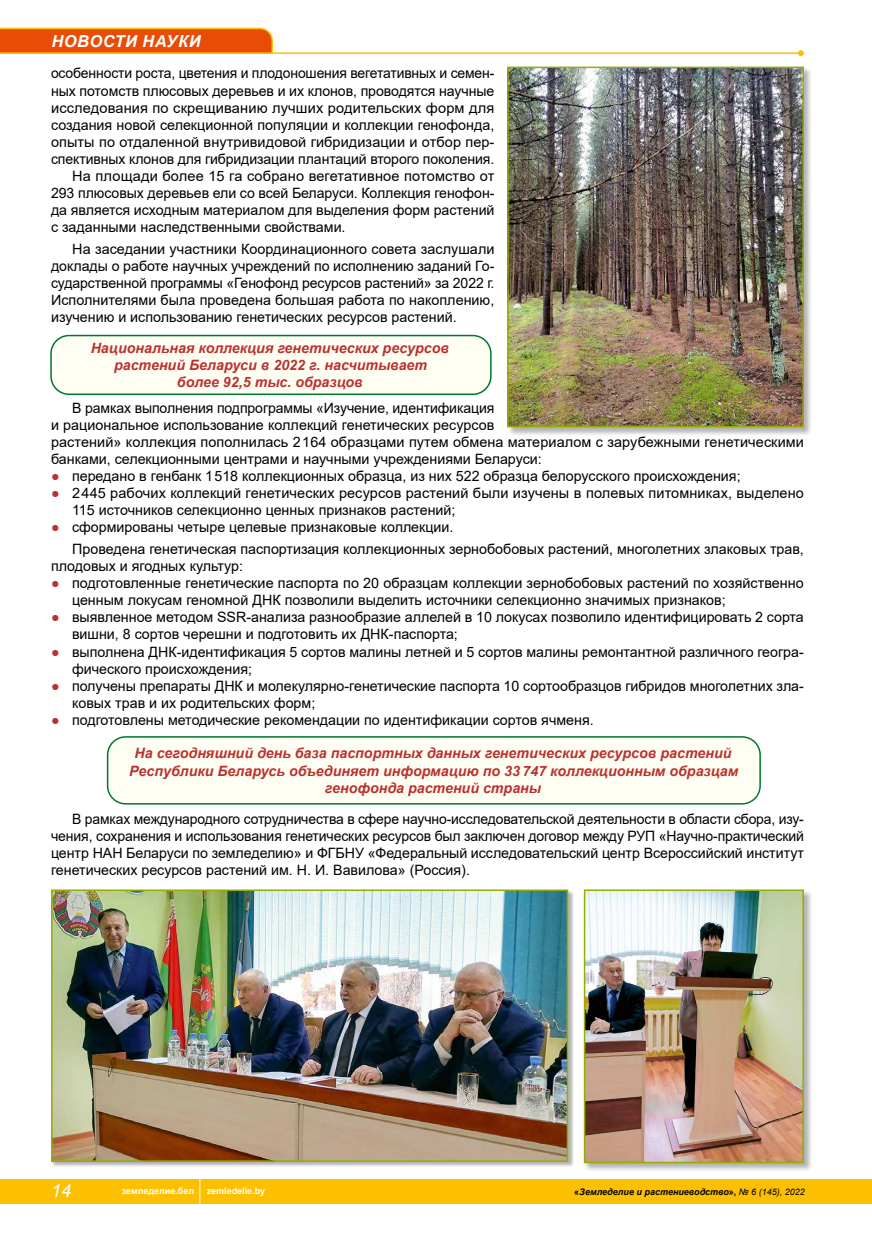
<style>
.page{position:relative;width:872px;height:1234px;background:#fff}
.page>*{position:absolute;margin:0;border:0;box-sizing:border-box;transform-origin:0 0}
.t1{font:italic 18px "Arial";color:#fff}
.t2{font:italic 700 16.5px "Arial";letter-spacing:.035em;color:#fff}
.t3{font:14.25px/17.1px "Arial";color:#000}
.t4{font:italic 700 14.25px/17.1px "Arial";color:#bb312f;text-align:center}
.t5{font:italic 700 9px "Arial";color:#000}
.t6{font:700 9px "Arial";color:#fff}
.s1{color:#bb312f}
.s2{font-style:normal}
.s3{font-weight:400}
</style>
<div class="page">
<div style="left:0;top:1178px;width:872px;height:25px;background:#fcc000"></div>
<hr style="left:0;top:52px;width:801px;height:2px;background:#fcc000">
<svg style="left:798px;top:50px;width:6px;height:6px"></svg>
<svg style="left:199px;top:1178px;width:1px;height:25px"></svg>
<svg style="left:0;top:27px;width:274px;height:27px;background:#eb5f0d"></svg>
<div style="left:507px;top:66px;width:305px;height:370px;background:#000;opacity:.3"></div>
<img style="left:510px;top:70px;width:291px;height:354px">
<div style="left:507px;top:67px;width:297px;height:360px;border:2px solid #94ad03"></div>
<div style="left:51px;top:889px;width:523px;height:278px;background:#000;opacity:.3"></div>
<img style="left:54px;top:892px;width:511px;height:266px">
<div style="left:51px;top:889px;width:517px;height:272px;border:2px solid #94ad03"></div>
<div style="left:583px;top:888px;width:230px;height:283px;background:#000;opacity:.3"></div>
<img style="left:587px;top:892px;width:214px;height:267px">
<div style="left:584px;top:889px;width:220px;height:273px;border:2px solid #94ad03"></div>
<div style="left:51px;top:335px;width:440px;height:59px;background:#fffef3;border-radius:18px"></div>
<div style="left:50px;top:335px;width:441px;height:60px;border:2px solid #00762f;border-radius:18px"></div>
<div style="left:108px;top:736px;width:652px;height:67px;background:#fffef3;border-radius:18px"></div>
<div style="left:107px;top:736px;width:654px;height:68px;border:2px solid #00762f;border-radius:18px"></div>
<p class="t2" style="left:51px;top:30px;width:151px">НОВОСТИ НАУКИ</p>
<p class="t3" style="left:51px;top:65px;width:445px">особенности роста, цветения и плодоношения вегетативных и семен-</p>
<p class="t3" style="left:51px;top:82px;width:445px">ных потомств плюсовых деревьев и их клонов, проводятся научные</p>
<p class="t3" style="left:51px;top:99px;width:445px">исследования по скрещиванию лучших родительских форм для</p>
<p class="t3" style="left:51px;top:116px;width:445px">создания новой селекционной популяции и коллекции генофонда,</p>
<p class="t3" style="left:51px;top:133px;width:445px">опыты по отдаленной внутривидовой гибридизации и отбор пер-</p>
<p class="t3" style="left:51px;top:150px;width:445px">спективных клонов для гибридизации плантаций второго поколения.</p>
<p class="t3" style="left:72px;top:167px;width:423px">На площади более 15 га собрано вегетативное потомство от</p>
<p class="t3" style="left:51px;top:184px;width:445px">293 плюсовых деревьев ели со всей Беларуси. Коллекция генофон-</p>
<p class="t3" style="left:51px;top:202px;width:445px">да является исходным материалом для выделения форм растений</p>
<p class="t3" style="left:51px;top:219px;width:296px">с заданными наследственными свойствами.</p>
<p class="t3" style="left:51px;top:240px;width:445px;text-align:justify;text-indent:21px">На заседании участники Координационного совета заслушали доклады о работе научных учреждений по исполнению заданий Го&shy;сударственной программы «Генофонд ресурсов растений» за 2022 г.<br>Исполнителями была проведена большая работа по накоплению, изучению и использованию генетических ресурсов растений.</p>
<p class="t4" style="left:91px;top:340px;width:360px">Национальная коллекция генетических ресурсов растений Беларуси в 2022 г. насчитывает более 92,5 тыс. образцов</p>
<p class="t3" style="left:51px;top:399px;width:754px;text-indent:21px">В рамках выполнения подпрограммы «Изучение, идентификация<br>и рациональное использование коллекций генетических ресурсов<br>растений» коллекция пополнилась 2 164 образцами путем обмена материалом с зарубежными генетическими банками, селекционными центрами и научными учреждениями Беларуси:</p>
<p class="t3" style="left:51px;top:467px;width:691px"><span class="s1">●</span> передано в генбанк 1 518 коллекционных образца, из них 522 образца белорусского происхождения;</p>
<p class="t3" style="left:72px;top:484px;width:733px;text-indent:-21px"><span class="s1">●</span> 2 445 рабочих коллекций генетических ресурсов растений были изучены в полевых питомниках, выделено<br>115 источников селекционно ценных признаков растений;</p>
<p class="t3" style="left:72px;top:516px;width:733px;line-height:21.3px;text-indent:-21px"><span class="s1">●</span> сформированы четыре целевые признаковые коллекции.<br>Проведена генетическая паспортизация коллекционных зернобобовых растений, многолетних злаковых трав,</p>
<p class="t3" style="left:51px;top:557px;width:193px">плодовых и ягодных культур:</p>
<p class="t3" style="left:72px;top:574px;width:733px;text-indent:-21px"><span class="s1">●</span> подготовленные генетические паспорта по 20 образцам коллекции зернобобовых растений по хозяйственно ценным локусам геномной ДНК позволили выделить источники селекционно значимых признаков;</p>
<p class="t3" style="left:72px;top:608px;width:733px;text-indent:-21px"><span class="s1">●</span> выявленное методом SSR‑анализа разнообразие аллелей в 10 локусах позволило идентифицировать 2 сорта вишни, 8 сортов черешни и подготовить их ДНК‑паспорта;</p>
<p class="t3" style="left:72px;top:642px;width:733px;text-indent:-21px"><span class="s1">●</span> выполнена ДНК‑идентификация 5 сортов малины летней и 5 сортов малины ремонтантной различного геогра&shy;фического происхождения;</p>
<p class="t3" style="left:72px;top:677px;width:733px;text-indent:-21px"><span class="s1">●</span> получены препараты ДНК и молекулярно-генетические паспорта 10 сортообразцов гибридов многолетних зла&shy;ковых трав и их родительских форм;</p>
<p class="t3" style="left:51px;top:711px;width:544px"><span class="s1">●</span> подготовлены методические рекомендации по идентификации сортов ячменя.</p>
<p class="t4" style="left:129px;top:745px;width:611px">На сегодняшний день база паспортных данных генетических ресурсов растений<br>Республики Беларусь объединяет информацию по 33 747 коллекционным образцам генофонда растений страны</p>
<p class="t3" style="left:51px;top:809px;width:754px;text-align:justify;text-indent:21px">В рамках международного сотрудничества в сфере научно-исследовательской деятельности в области сбора, изу&shy;чения, сохранения и использования генетических ресурсов был заключен договор между РУП «Научно-практический центр НАН Беларуси по земледелию» и ФГБНУ «Федеральный исследовательский центр Всероссийский институт генетических ресурсов растений им. Н. И. Вавилова» (Россия).</p>
<p class="t1" style="left:51px;top:1178px;width:22px">14</p>
<p class="t6" style="left:122px;top:1184px;width:74px">земледелие.бел</p>
<p class="t6" style="left:207px;top:1184px;width:60px">zemledelie.by</p>
<p class="t5" style="left:574px;top:1185px;width:232px"><span class="s2">«</span>Земледелие и растениеводство<span class="s2">»,</span> <span class="s3">№ 6 (145), 2022</span></p>
</div>
